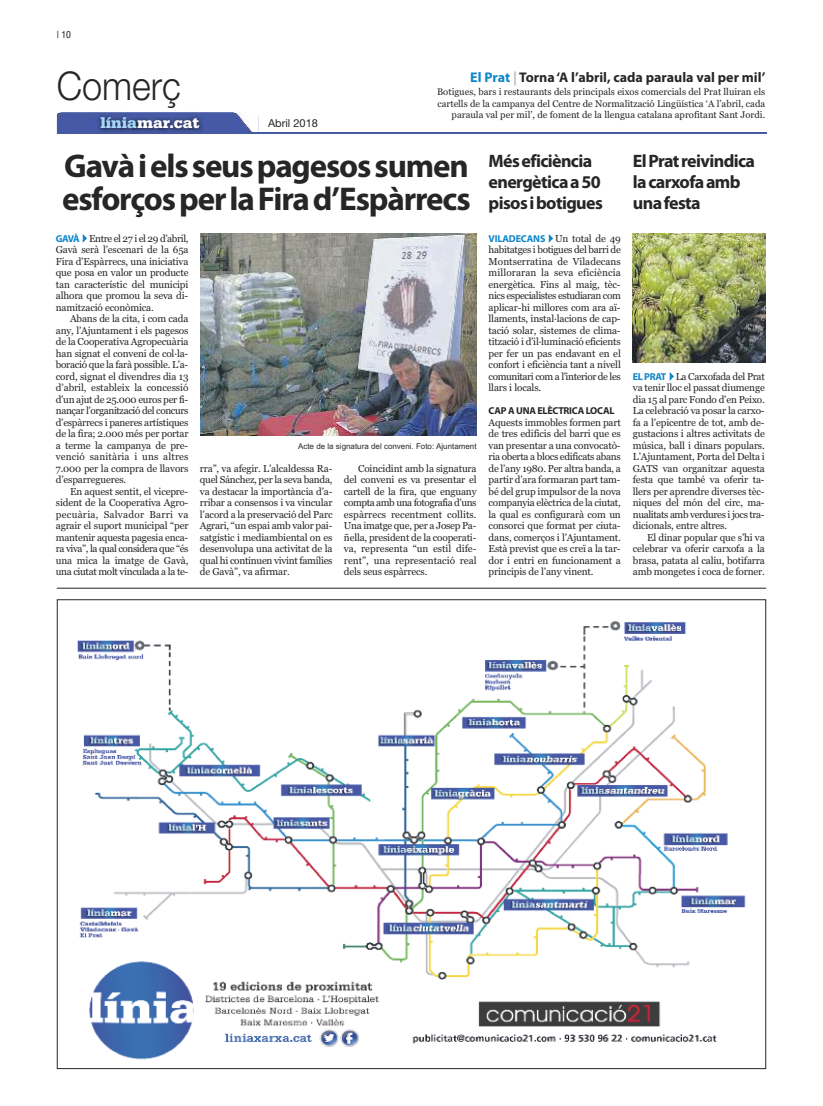
<style>
.page{position:relative;width:823px;height:1106px;background:#fff}
.page>*{position:absolute;margin:0;border:0;box-sizing:border-box;transform-origin:0 0}
.t1{font:300 39.6px "Helvetica Neue";color:#272627;scale:.91 1}
.t2{font:700 33px/33.5px "Myriad Pro";letter-spacing:-.035em;color:#272627}
.t3{font:700 18px/21px "Myriad Pro";letter-spacing:-.035em;color:#272627}
.t4{font:900 16px "Serifa";color:#fff}
.t5{font:700 14px "Myriad Pro";color:#272627}
.t6{font:11px "Helvetica Neue";color:#272627}
.t7{font:10px/11.5px "Georgia";letter-spacing:-.015em;color:#272627;text-align:justify}
.t8{font:700 10px "Myriad Pro";letter-spacing:-.025em;color:#272627}
.t9{font:condensed 10px "Helvetica Neue";color:#272627}
.t10{font:9.5px/11.4px "Georgia";color:#272627;text-align:right}
.t11{font:8px "Arial";color:#272627}
.s1{color:#a7d8f7}
.s2{color:#0d85c9}
.s3{color:#b8bbbe}
.s4{font-family:"Myriad Pro";font-weight:700;color:#0d85c9}
</style>
<div class="page">
<hr style="left:57px;top:132px;width:708px;height:2px;background:#4659a4">
<img style="left:57px;top:112px;width:194px;height:20px">
<hr style="left:57px;top:588px;width:708px;height:1px;background:#23262b">
<img style="left:77px;top:621px;width:669px;height:439px">
<img style="left:200px;top:234px;width:276px;height:201px">
<img style="left:632px;top:234px;width:132px;height:129px">
<p class="t9" style="left:57px;top:31px;width:16px">| 10</p>
<h1 class="t1" style="left:57px;top:62px;width:138px">Comerç</h1>
<h3 class="t4" style="left:101px;top:117px;width:100px"><span class="s1">línia</span>mar.cat</h3>
<p class="t6" style="left:268px;top:117px;width:51px">Abril 2018</p>
<h3 class="t5" style="left:470px;top:72px;width:296px"><span class="s2">El Prat</span> <span class="s3">|</span> Torna‘A l’abril, cada paraula val per mil’</h3>
<p class="t10" style="left:437px;top:86px;width:329px">Botigues, bars i restaurants dels principals eixos comercials del Prat lluiran els cartells de la campanya del Centre de Normalització Lingüística ‘A l’abril, cada paraula val per mil’, de foment de la llengua catalana aprofitant Sant Jordi.</p>
<h2 class="t2" style="left:62px;top:151px;width:410px">Gavàielsseuspagesossumen esforçosperlaFirad’Espàrrecs</h2>
<p class="t7" style="left:56px;top:232px;width:134px"><span class="s4">GAVÀ</span><span class="s2">✔</span>Entre el 27 i el 29 d’abril, Gavà serà l’escenari de la 65a Fira d’Espàrrecs, una iniciativa que posa en valor un producte tan característic del municipi alhora que promou la seva di&shy;namització econòmica.</p>
<p class="t7" style="left:56px;top:313px;width:134px;text-indent:14px">Abans de la cita, i com cada any, l’Ajuntament i els pagesos de la Cooperativa Agropecuària han signat el conveni de col·la&shy;boració que la farà possible. L’a&shy;cord, signat el divendres dia 13 d’abril, estableix la concessió d’un ajut de 25.000 euros per fi&shy;nançar l’organització del concurs d’espàrrecs i paneres artístiques de la fira; 2.000 més per portar a terme la campanya de pre&shy;venció sanitària i uns altres 7.000 per la compra de llavors d’esparregueres.</p>
<p class="t7" style="left:56px;top:485px;width:134px;text-indent:14px">En aquest sentit, el vicepre&shy;sident de la Cooperativa Agro&shy;pecuària, Salvador Barri va agrair el suport municipal “per mantenir aquesta pagesia enca&shy;ra viva”, la qual considera que “és una mica la imatge de Gavà, una ciutat molt vinculada a la te-</p>
<p class="t11" style="left:298px;top:441px;width:180px">Acte de la signatura del conveni. Foto: Ajuntament</p>
<p class="t7" style="left:200px;top:462px;width:134px">rra”, va afegir. L’alcaldessa Ra&shy;quel Sánchez, per la seva banda, va destacar la importància d’a&shy;rribar a consensos i va vincular l’acord a la preservació del Parc Agrari, “un espai amb valor pai&shy;satgístic i mediambiental on es desenvolupa una activitat de la qual hi continuen vivint famílies de Gavà”, va afirmar.</p>
<p class="t7" style="left:344px;top:462px;width:134px;text-indent:14px">Coincidint amb la signatura del conveni es va presentar el cartell de la fira, que enguany compta amb una fotografia d’uns espàrrecs recentment collits.<br>Una imatge que, per a Josep Pa&shy;ñella, president de la cooperati&shy;va, representa “un estil dife&shy;rent”, una representació real dels seus espàrrecs.</p>
<h3 class="t3" style="left:488px;top:152px;width:116px">Méseficiència energèticaa50 pisosibotigues</h3>
<h3 class="t3" style="left:632px;top:152px;width:124px">ElPratreivindica lacarxofaamb unafesta</h3>
<p class="t7" style="left:488px;top:232px;width:134px"><span class="s4">VILADECANS</span><span class="s2">✔</span>Un total de 49 habitatges i botigues del barri de Montserratina de Viladecans milloraran la seva eficiència energètica. Fins al maig, tèc&shy;nics especialistes estudiaran com aplicar-hi millores com ara aï&shy;llaments, instal·lacions de cap&shy;tació solar, sistemes de clima&shy;tització i d’il·luminació eficients per fer un pas endavant en el confort i eficiència tant a nivell comunitari com a l’interior de les llars i locals.</p>
<p class="t8" style="left:488px;top:407px;width:127px">CAP A UNA ELÈCTRICA LOCAL</p>
<p class="t7" style="left:488px;top:416px;width:134px">Aquests immobles formen part de tres edificis del barri que es van presentar a una convocatò&shy;ria oberta a blocs edificats abans de l’any 1980. Per altra banda, a partir d’ara formaran part tam&shy;bé del grup impulsor de la nova companyia elèctrica de la ciutat, la qual es configurarà com un consorci que format per ciuta&shy;dans, comerços i l’Ajuntament.<br>Està previst que es creï a la tar&shy;dor i entri en funcionament a principis de l’any vinent.</p>
<p class="t7" style="left:632px;top:370px;width:133px"><span class="s4">EL PRAT</span><span class="s2">✔</span>La Carxofada del Prat va tenir lloc el passat diumenge dia 15 al parc Fondo d’en Peixo.<br>La celebració va posar la carxo&shy;fa a l’epicentre de tot, amb de&shy;gustacions i altres activitats de música, ball i dinars populars.<br>L’Ajuntament, Porta del Delta i GATS van organitzar aquesta festa que també va oferir ta&shy;llers per aprendre diverses tèc&shy;niques del món del circ, ma&shy;nualitats amb verdures i jocs tra&shy;dicionals, entre altres.</p>
<p class="t7" style="left:632px;top:531px;width:133px;text-indent:14px">El dinar popular que s’hi va celebrar va oferir carxofa a la brasa, patata al caliu, botifarra amb mongetes i coca de forner.</p>
</div>
